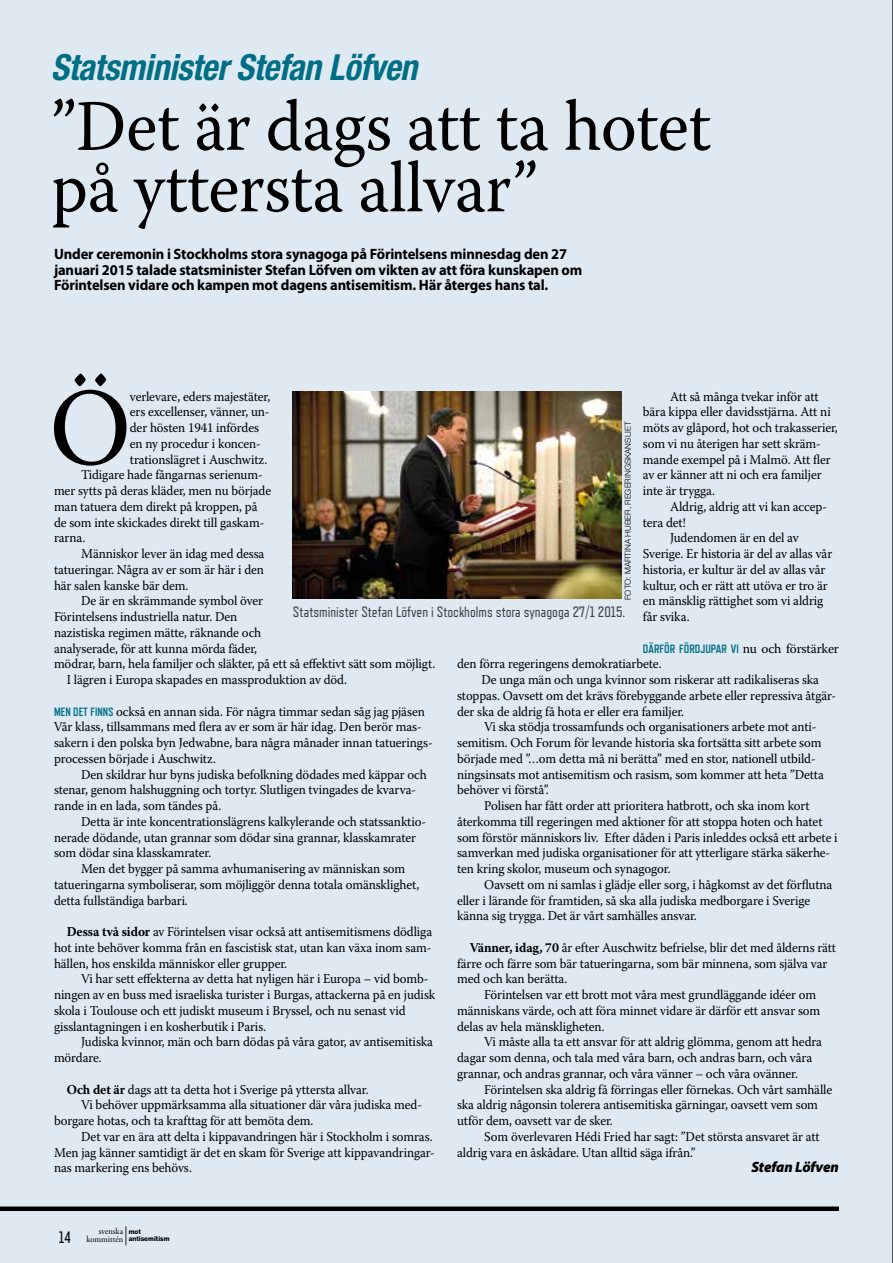
<style>
.page{position:relative;width:893px;height:1263px;background:#dee9f2}
.page>*{position:absolute;margin:0;border:0;box-sizing:border-box;transform-origin:0 0}
.t1{font:109.05px "Warnock Pro";color:#000;scale:.95 1}
.t2{font:72px/61.5px "Warnock Pro";letter-spacing:-.01em;color:#000;scale:.95 1}
.t3{font:italic 700 condensed 36px "Helvetica Neue LT Std";letter-spacing:-.01em;color:#006e85;scale:.95 1}
.t4{font:16.5px "Refrigerator Deluxe";color:#000}
.t5{font:700 15px/15.8px "Myriad Pro";letter-spacing:-.01em;color:#000}
.t6{font:15px "Refrigerator Deluxe";color:#403f43}
.t7{font:italic 900 15px "Myriad Pro";letter-spacing:-.01em;color:#000}
.t8{font:13.5px/15.8px "Warnock Pro";letter-spacing:-.01em;color:#000;scale:.95 1}
.t9{font:700 12px "Refrigerator Deluxe";color:#006e85}
.t10{font:9px/7.8px "Adobe Garamond Pro";color:#000;text-align:right;scale:.94 1}
.t11{font:300 8.25px "Helvetica Neue LT Std";color:#000}
.t12{font:800 6.75px/7.9px "Helvetica Neue LT Std";color:#000;scale:.94 1}
.s1{font-family:"Warnock Pro";font-weight:400;font-size:13.5px;color:#000}
.s2{font-weight:700}
.s3{font-family:"Refrigerator Deluxe";font-weight:700;font-size:12px;color:#006e85}
</style>
<div class="page">
<svg style="left:125px;top:1226px;width:1px;height:19px"></svg>
<div style="left:0;top:1206px;width:839px;height:5px;background:#000"></div>
<img style="left:293px;top:391px;width:329px;height:208px">
<h3 class="t3" style="left:51px;top:45px;width:387px">Statsminister Stefan Löfven</h3>
<h2 class="t2" style="left:51px;top:94px;width:696px">”Det är dags att ta hotet på yttersta allvar”</h2>
<p class="t5" style="left:54px;top:246px;width:530px">Under ceremonin i Stockholms stora synagoga på Förintelsens minnesdag den 27 januari 2015 talade statsminister Stefan Löfven om vikten av att föra kunskapen om<br>Förintelsen vidare och kampen mot dagens antisemitism. Här återges hans tal.</p>
<h1 class="t1" style="left:50px;top:362px;width:87px">Ö</h1>
<p class="t8" style="left:643px;top:388px;width:207px;text-indent:27px">Att så många tvekar inför att bära kippa eller davidsstjärna. Att ni möts av glåpord, hot och trakasserier, som vi nu återigen har sett skräm&shy;mande exempel på i Malmö. Att fler av er känner att ni och era familjer inte är trygga.</p>
<p class="t8" style="left:670px;top:498px;width:167px">Aldrig, aldrig att vi kan accep-</p>
<p class="t8" style="left:643px;top:514px;width:47px">tera det!</p>
<p class="t8" style="left:670px;top:530px;width:137px">Judendomen är en del av</p>
<p class="t8" style="left:643px;top:545px;width:201px">Sverige. Er historia är del av allas vår</p>
<p class="t8" style="left:643px;top:561px;width:194px">historia, er kultur är del av allas vår</p>
<p class="t8" style="left:643px;top:577px;width:196px">kultur, och er rätt att utöva er tro är</p>
<p class="t8" style="left:643px;top:593px;width:191px">en mänsklig rättighet som vi aldrig</p>
<p class="t8" style="left:643px;top:608px;width:51px">får svika.</p>
<p class="t9" style="left:643px;top:641px;width:198px">DÄRFÖR FÖRDJUPAR VI <span class="s1">nu och förstärker</span></p>
<p class="t8" style="left:457px;top:656px;width:217px">den förra regeringens demokratiarbete.</p>
<p class="t8" style="left:481px;top:671px;width:357px">De unga män och unga kvinnor som riskerar att radikaliseras ska</p>
<p class="t8" style="left:457px;top:687px;width:401px">stoppas. Oavsett om det krävs förebyggande arbete eller repressiva åtgär-</p>
<p class="t8" style="left:457px;top:703px;width:240px">der ska de aldrig få hota er eller era familjer.</p>
<p class="t8" style="left:484px;top:719px;width:351px">Vi ska stödja trossamfunds och organisationers arbete mot anti-</p>
<p class="t8" style="left:457px;top:734px;width:385px">semitism. Och Forum för levande historia ska fortsätta sitt arbete som</p>
<p class="t8" style="left:457px;top:750px;width:379px">började med ”…om detta må ni berätta” med en stor, nationell utbild-</p>
<p class="t8" style="left:457px;top:766px;width:388px">ningsinsats mot antisemitism och rasism, som kommer att heta ”Detta</p>
<p class="t8" style="left:457px;top:782px;width:98px">behöver vi förstå”.</p>
<p class="t8" style="left:484px;top:797px;width:344px">Polisen har fått order att prioritera hatbrott, och ska inom kort</p>
<p class="t8" style="left:457px;top:813px;width:386px">återkomma till regeringen med aktioner för att stoppa hoten och hatet</p>
<p class="t8" style="left:457px;top:829px;width:402px">som förstör människors liv. Efter dåden i Paris inleddes också ett arbete i</p>
<p class="t8" style="left:457px;top:845px;width:394px">samverkan med judiska organisationer för att ytterligare stärka säkerhe-</p>
<p class="t8" style="left:457px;top:860px;width:226px">ten kring skolor, museum och synagogor.</p>
<p class="t8" style="left:484px;top:876px;width:368px">Oavsett om ni samlas i glädje eller sorg, i hågkomst av det förflutna</p>
<p class="t8" style="left:457px;top:892px;width:373px">eller i lärande för framtiden, så ska alla judiska medborgare i Sverige</p>
<p class="t8" style="left:457px;top:908px;width:254px">känna sig trygga. Det är vårt samhälles ansvar.</p>
<p class="t8" style="left:457px;top:939px;width:400px;text-indent:13px"><span class="s2">Vänner, idag, 70</span> år efter Auschwitz befrielse, blir det med ålderns rätt färre och färre som bär tatueringarna, som bär minnena, som själva var med och kan berätta.</p>
<p class="t8" style="left:457px;top:987px;width:384px;text-indent:27px">Förintelsen var ett brott mot våra mest grundläggande idéer om människans värde, och att föra minnet vidare är därför ett ansvar som delas av hela mänskligheten.</p>
<p class="t8" style="left:457px;top:1034px;width:386px;text-indent:27px">Vi måste alla ta ett ansvar för att aldrig glömma, genom att hedra dagar som denna, och tala med våra barn, och andras barn, och våra grannar, och andras grannar, och våra vänner – och våra ovänner.</p>
<p class="t8" style="left:457px;top:1081px;width:396px;text-indent:27px">Förintelsen ska aldrig få förringas eller förnekas. Och vårt samhälle ska aldrig någonsin tolerera antisemitiska gärningar, oavsett vem som utför dem, oavsett var de sker.</p>
<p class="t8" style="left:457px;top:1128px;width:383px;text-indent:27px">Som överlevaren Hédi Fried har sagt: ”Det största ansvaret är att aldrig vara en åskådare. Utan alltid säga ifrån.”</p>
<p class="t7" style="left:751px;top:1159px;width:89px">Stefan Löfven</p>
<p class="t8" style="left:130px;top:388px;width:149px">verlevare, eders majestäter,</p>
<p class="t8" style="left:130px;top:404px;width:149px">ers excellenser, vänner, un-</p>
<p class="t8" style="left:130px;top:419px;width:138px">der hösten 1941 infördes</p>
<p class="t8" style="left:130px;top:435px;width:140px">en ny procedur i koncen-</p>
<p class="t8" style="left:130px;top:451px;width:146px">trationslägret i Auschwitz.</p>
<p class="t8" style="left:81px;top:467px;width:193px">Tidigare hade fångarnas serienum-</p>
<p class="t8" style="left:54px;top:482px;width:230px">mer sytts på deras kläder, men nu började</p>
<p class="t8" style="left:54px;top:498px;width:216px">man tatuera dem direkt på kroppen, på</p>
<p class="t8" style="left:54px;top:514px;width:223px">de som inte skickades direkt till gaskam-</p>
<p class="t8" style="left:54px;top:530px;width:34px">rarna.</p>
<p class="t8" style="left:81px;top:545px;width:194px">Människor lever än idag med dessa</p>
<p class="t8" style="left:54px;top:561px;width:223px">tatueringar. Några av er som är här i den</p>
<p class="t8" style="left:54px;top:577px;width:143px">här salen kanske bär dem.</p>
<p class="t8" style="left:81px;top:593px;width:193px">De är en skrämmande symbol över</p>
<p class="t8" style="left:54px;top:608px;width:195px">Förintelsens industriella natur. Den</p>
<p class="t8" style="left:54px;top:624px;width:220px">nazistiska regimen mätte, räknande och</p>
<p class="t8" style="left:54px;top:640px;width:215px">analyserade, för att kunna mörda fäder,</p>
<p class="t8" style="left:54px;top:656px;width:403px">mödrar, barn, hela familjer och släkter, på ett så effektivt sätt som möjligt.</p>
<p class="t8" style="left:67px;top:672px;width:296px">I lägren i Europa skapades en massproduktion av död.</p>
<p class="t8" style="left:54px;top:703px;width:400px"><span class="s3">MEN DET FINNS</span> också en annan sida. För några timmar sedan såg jag pjäsen Vår klass, tillsammans med flera av er som är här idag. Den berör mas&shy;sakern i den polska byn Jedwabne, bara några månader innan tatuerings&shy;processen började i Auschwitz.</p>
<p class="t8" style="left:54px;top:766px;width:394px;text-indent:27px">Den skildrar hur byns judiska befolkning dödades med käppar och stenar, genom halshuggning och tortyr. Slutligen tvingades de kvarva&shy;rande in en lada, som tändes på.</p>
<p class="t8" style="left:81px;top:813px;width:364px">Detta är inte koncentrationslägrens kalkylerande och statssanktio-</p>
<p class="t8" style="left:54px;top:829px;width:383px">nerade dödande, utan grannar som dödar sina grannar, klasskamrater</p>
<p class="t8" style="left:54px;top:845px;width:167px">som dödar sina klasskamrater.</p>
<p class="t8" style="left:81px;top:860px;width:343px">Men det bygger på samma avhumanisering av människan som</p>
<p class="t8" style="left:54px;top:876px;width:386px">tatueringarna symboliserar, som möjliggör denna totala omänsklighet,</p>
<p class="t8" style="left:54px;top:892px;width:142px">detta fullständiga barbari.</p>
<p class="t8" style="left:54px;top:923px;width:400px;text-align:justify;text-indent:13px"><span class="s2">Dessa två sidor</span> av Förintelsen visar också att antisemitismens dödliga hot inte behöver komma från en fascistisk stat, utan kan växa inom sam&shy;hällen, hos enskilda människor eller grupper.</p>
<p class="t8" style="left:54px;top:971px;width:403px;text-indent:27px">Vi har sett effekterna av detta hat nyligen här i Europa – vid bomb&shy;ningen av en buss med israeliska turister i Burgas, attackerna på en judisk skola i Toulouse och ett judiskt museum i Bryssel, och nu senast vid gisslantagningen i en kosherbutik i Paris.</p>
<p class="t8" style="left:54px;top:1034px;width:400px;text-indent:27px">Judiska kvinnor, män och barn dödas på våra gator, av antisemitiska mördare.</p>
<p class="t8" style="left:67px;top:1081px;width:319px"><span class="s2">Och det är</span> dags att ta detta hot i Sverige på yttersta allvar.</p>
<p class="t8" style="left:81px;top:1097px;width:360px">Vi behöver uppmärksamma alla situationer där våra judiska med-</p>
<p class="t8" style="left:54px;top:1112px;width:274px">borgare hotas, och ta krafttag för att bemöta dem.</p>
<p class="t8" style="left:81px;top:1128px;width:372px">Det var en ära att delta i kippavandringen här i Stockholm i somras.</p>
<p class="t8" style="left:54px;top:1144px;width:403px">Men jag känner samtidigt är det en skam för Sverige att kippavandringar-</p>
<p class="t8" style="left:54px;top:1160px;width:147px">nas markering ens behövs.</p>
<p class="t11" style="left:623px;top:600px;width:180px;rotate:-90deg">FOTO: MARTINA HUBER, REGERINGSKANSLIET</p>
<p class="t6" style="left:293px;top:603px;width:334px">Statsminister Stefan Löfven i Stockholms stora synagoga 27/1 2015.</p>
<p class="t4" style="left:59px;top:1228px;width:14px">14</p>
<p class="t10" style="left:86px;top:1227px;width:41px">svenska kommittén</p>
<p class="t12" style="left:129px;top:1227px;width:45px">mot antisemitism</p>
</div>
